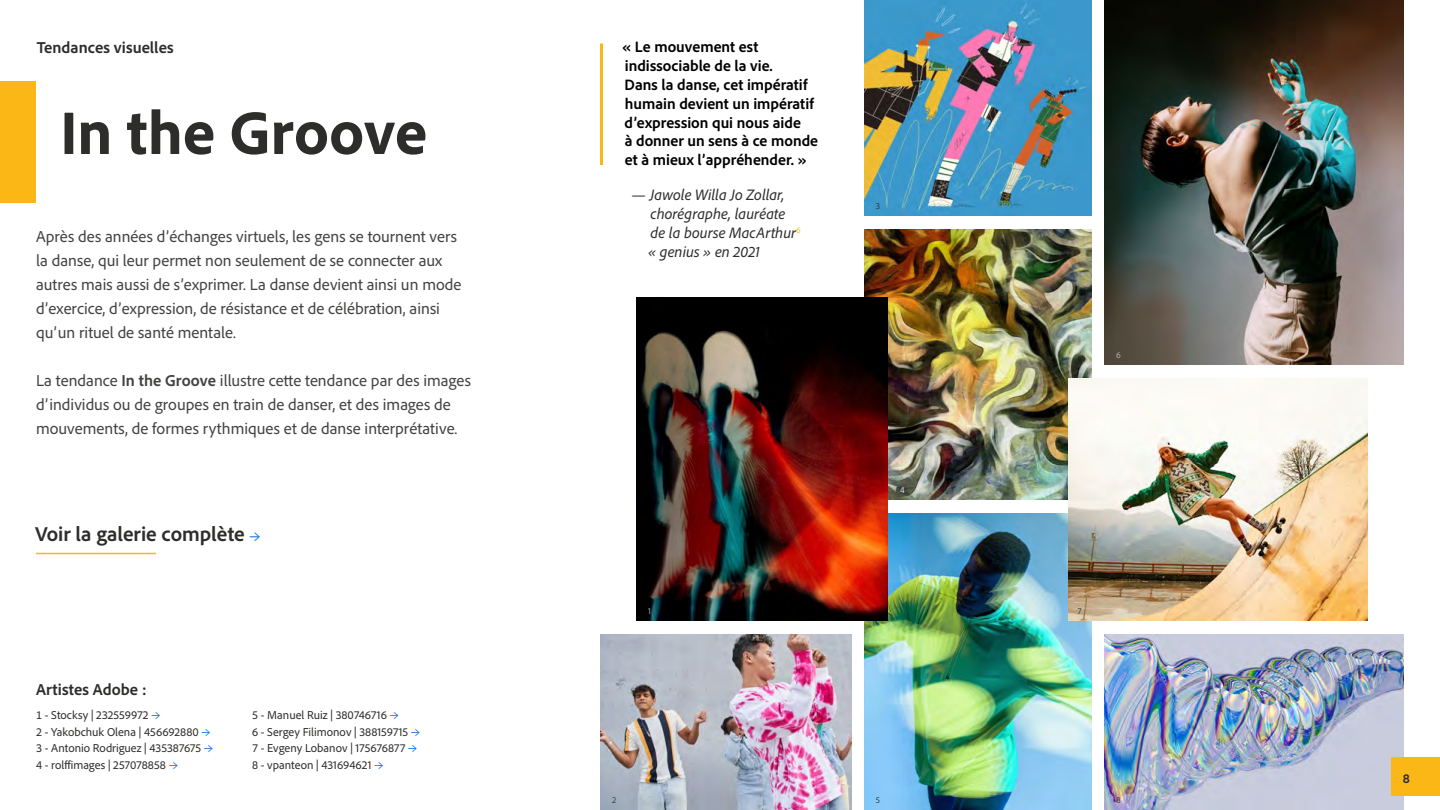
<style>
.page{position:relative;width:1440px;height:810px;background:#fff}
.page>*{position:absolute;margin:0;border:0;box-sizing:border-box;transform-origin:0 0}
.t1{font:800 63px "Adobe Clean";color:#2d2d2c}
.t2{font:700 21px "Adobe Clean";color:#2d2d2c}
.t3{font:16.5px/24px "Adobe Clean";color:#424241}
.t4{font:700 16.5px "Adobe Clean";color:#2d2d2c}
.t5{font:700 15.75px/18.9px "Adobe Clean";color:#000}
.t6{font:italic 15.75px/18.9px "Adobe Clean";color:#2d2d2c}
.t7{font:700 13.5px "Adobe Clean";color:#2d2d2c}
.t8{font:12px "Adobe Clean";color:#2d2d2c}
.t9{font:300 9px "Adobe Clean";color:#2d2d2c}
.t10{font:300 9px "Adobe Clean";color:#c0bfbf}
.t11{font:300 9px "Adobe Clean";color:#fff}
.s1{font-weight:700}
.s2{font-weight:500;font-size:16.5px;color:#1473e6}
.s3{font-weight:500;font-size:13.5px;color:#1473e6}
</style>
<div class="page">
<div style="left:0;top:81px;width:36px;height:121px;background:#fbb715"></div>
<img style="left:864px;top:230px;width:228px;height:270px">
<img style="left:864px;top:513px;width:228px;height:297px">
<img style="left:1104px;top:0;width:300px;height:364px">
<img style="left:864px;top:0;width:228px;height:216px">
<img style="left:1068px;top:379px;width:300px;height:241px">
<hr style="left:600px;top:44px;width:3px;height:121px;background:#fbb715">
<img style="left:600px;top:634px;width:252px;height:176px">
<img style="left:1104px;top:634px;width:300px;height:176px">
<img style="left:636px;top:297px;width:252px;height:324px">
<hr style="left:36px;top:553px;width:120px;height:1px;background:#fbb715">
<div style="left:1391px;top:758px;width:49px;height:38px;background:#fbb715"></div>
<p class="t4" style="left:37px;top:36px;width:138px">Tendances visuelles</p>
<p class="t1" style="left:60px;top:92px;width:369px">In the Groove</p>
<p class="t3" style="left:36px;top:223px;width:427px">Après des années d’échanges virtuels, les gens se tournent vers la danse, qui leur permet non seulement de se connecter aux autres mais aussi de s’exprimer. La danse devient ainsi un mode d’exercice, d’expression, de résistance et de célébration, ainsi qu’un rituel de santé mentale.</p>
<p class="t3" style="left:36px;top:368px;width:436px">La tendance <span class="s1">In the Groove</span> illustre cette tendance par des images d’individus ou de groupes en train de danser, et des images de mouvements, de formes rythmiques et de danse interprétative.</p>
<p class="t2" style="left:35px;top:520px;width:227px">Voir la galerie complète <span class="s2">→</span></p>
<p class="t4" style="left:36px;top:678px;width:112px">Artistes Adobe :</p>
<p class="t8" style="left:36px;top:708px;width:126px">1 - Stocksy | 232559972 <span class="s3">→</span></p>
<p class="t8" style="left:36px;top:724px;width:176px">2 - Yakobchuk Olena | 456692880 <span class="s3">→</span></p>
<p class="t8" style="left:36px;top:741px;width:179px">3 - Antonio Rodriguez | 435387675 <span class="s3">→</span></p>
<p class="t8" style="left:36px;top:757px;width:144px">4 - rolffimages | 257078858 <span class="s3">→</span></p>
<p class="t8" style="left:252px;top:708px;width:148px">5 - Manuel Ruiz | 380746716 <span class="s3">→</span></p>
<p class="t8" style="left:252px;top:724px;width:170px">6 - Sergey Filimonov | 388159715 <span class="s3">→</span></p>
<p class="t8" style="left:252px;top:741px;width:167px">7 - Evgeny Lobanov | 175676877 <span class="s3">→</span></p>
<p class="t8" style="left:252px;top:757px;width:133px">8 - vpanteon | 431694621 <span class="s3">→</span></p>
<p class="t5" style="left:622px;top:37px;width:197px">« Le mouvement est indissociable de la vie.<br>Dans la danse, cet impératif humain devient un impératif d’expression qui nous aide<br>à donner un sens à ce monde et à mieux l’appréhender. »</p>
<p class="t6" style="left:648px;top:185px;width:154px;text-indent:-17px">— Jawole Willa Jo Zollar, chorégraphe, lauréate de la bourse MacArthur<sup>6 </sup>« genius » en 2021</p>
<p class="t9" style="left:876px;top:200px;width:6px">3</p>
<p class="t10" style="left:648px;top:605px;width:4px">1</p>
<p class="t9" style="left:612px;top:794px;width:6px">2</p>
<p class="t11" style="left:900px;top:484px;width:6px">4</p>
<p class="t9" style="left:876px;top:794px;width:6px">5</p>
<p class="t10" style="left:1116px;top:349px;width:6px">6</p>
<p class="t9" style="left:1078px;top:605px;width:5px">7</p>
<p class="t9" style="left:1116px;top:794px;width:6px">8</p>
<p class="t7" style="left:1403px;top:770px;width:9px">8</p>
</div>
